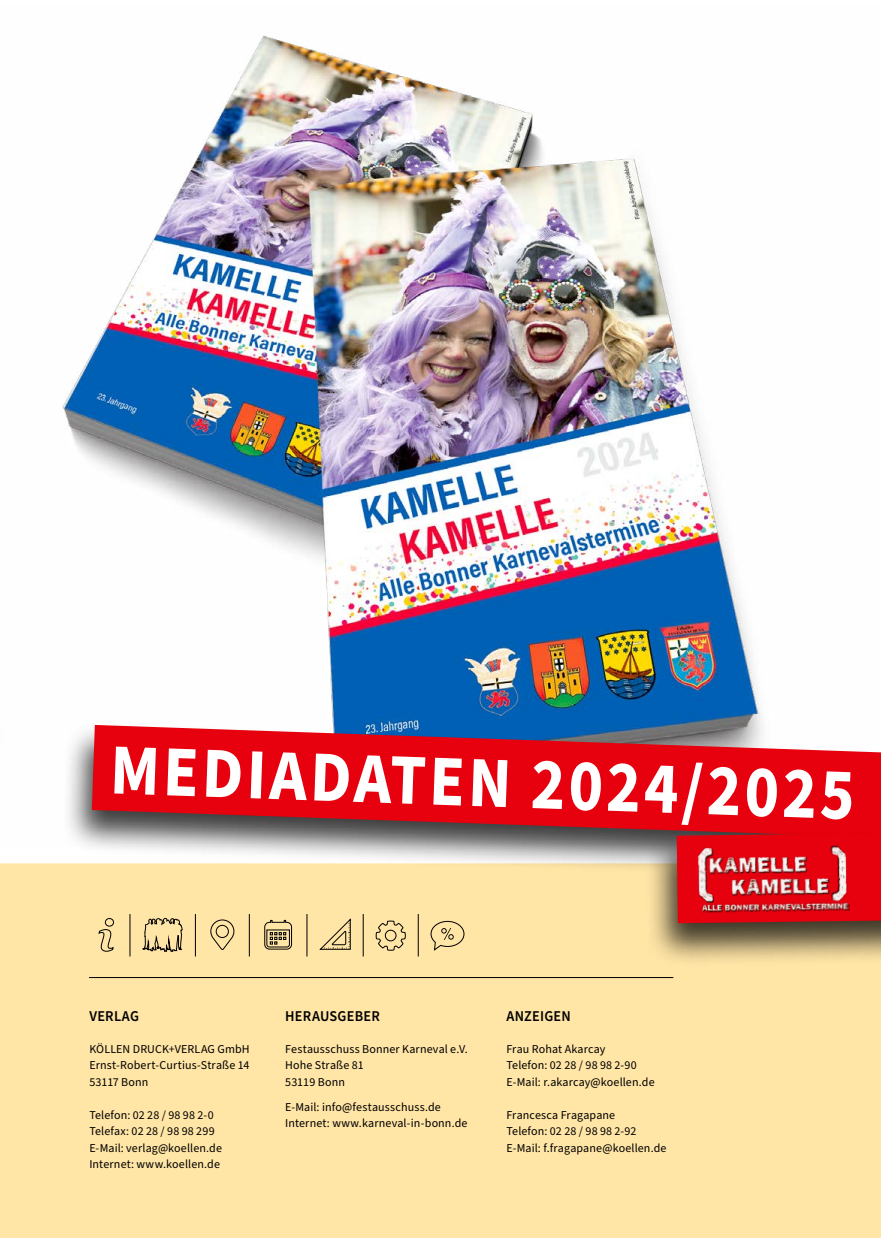
<style>
.page{position:relative;width:881px;height:1238px;background:#fff}
.page>*{position:absolute;margin:0;border:0;box-sizing:border-box;transform-origin:0 0}
.t1{font:700 72px "Source Sans Pro";color:#fff;scale:.9 1}
._10_pt_Headlines_Copytext{font:600 15px "Source Sans Pro";letter-spacing:.015em;color:#000;scale:.95 1}
._8_pt_Small_Text{font:12px/16.5px "Source Sans Pro";letter-spacing:.01em;color:#000}
</style>
<div class="page">
<img style="left:62px;top:35px;width:699px;height:687px">
<div style="left:0;top:860px;width:880px;height:377px;background:#ffe5a6"></div>
<hr style="left:195px;top:914px;width:1px;height:42px;background:#000">
<hr style="left:129px;top:914px;width:1px;height:42px;background:#000">
<hr style="left:249px;top:914px;width:1px;height:42px;background:#000">
<hr style="left:306px;top:914px;width:1px;height:42px;background:#000">
<hr style="left:362px;top:914px;width:1px;height:42px;background:#000">
<hr style="left:417px;top:914px;width:1px;height:42px;background:#000">
<hr style="left:89px;top:977px;width:583px;height:1px;background:#000">
<hr style="left:0;top:859px;width:880px;height:4px;background:#fff">
<svg style="left:375px;top:920px;width:30px;height:31px"></svg>
<svg style="left:142px;top:918px;width:41px;height:34px"></svg>
<svg style="left:98px;top:918px;width:16px;height:34px"></svg>
<svg style="left:210px;top:919px;width:24px;height:31px"></svg>
<svg style="left:264px;top:919px;width:28px;height:30px"></svg>
<svg style="left:319px;top:918px;width:32px;height:32px"></svg>
<svg style="left:430px;top:920px;width:34px;height:31px"></svg>
<div style="left:61px;top:722px;width:819px;height:161px;background:#000;opacity:.75"></div>
<svg style="left:92px;top:725px;width:788px;height:112px;fill:#e7000e"></svg>
<div style="left:645px;top:826px;width:235px;height:141px;background:#000;opacity:.75"></div>
<svg style="left:676px;top:833px;width:204px;height:90px"></svg>
<img style="left:697px;top:845px;width:152px;height:67px">
<p class="t1" style="left:112px;top:720px;width:828px;rotate:2deg">MEDIADATEN 2024/2025</p>
<p class="_10_pt_Headlines_Copytext" style="left:89px;top:1005px;width:54px">VERLAG</p>
<p class="_10_pt_Headlines_Copytext" style="left:285px;top:1005px;width:101px">HERAUSGEBER</p>
<p class="_10_pt_Headlines_Copytext" style="left:506px;top:1005px;width:69px">ANZEIGEN</p>
<p class="_8_pt_Small_Text" style="left:89px;top:1040px;width:162px">KÖLLEN DRUCK+VERLAG GmbH<br>Ernst-Robert-Curtius-Straße 14</p>
<p class="_8_pt_Small_Text" style="left:89px;top:1073px;width:61px">53117 Bonn</p>
<p class="_8_pt_Small_Text" style="left:89px;top:1106px;width:126px">Telefon: 02 28 / 98 98 2-0</p>
<p class="_8_pt_Small_Text" style="left:89px;top:1123px;width:127px">Telefax: 02 28 / 98 98 299</p>
<p class="_8_pt_Small_Text" style="left:89px;top:1139px;width:134px">E-Mail: verlag@koellen.de</p>
<p class="_8_pt_Small_Text" style="left:89px;top:1156px;width:132px">Internet: www.koellen.de</p>
<p class="_8_pt_Small_Text" style="left:285px;top:1040px;width:184px">Festausschuss Bonner Karneval e.V.<br>Hohe Straße 81<br>53119 Bonn</p>
<p class="_8_pt_Small_Text" style="left:285px;top:1098px;width:184px">E-Mail: info@festausschuss.de<br>Internet: www.karneval-in-bonn.de</p>
<p class="_8_pt_Small_Text" style="left:506px;top:1040px;width:100px">Frau Rohat Akarcay</p>
<p class="_8_pt_Small_Text" style="left:506px;top:1057px;width:132px">Telefon: 02 28 / 98 98 2-90</p>
<p class="_8_pt_Small_Text" style="left:506px;top:1073px;width:150px">E-Mail: r.akarcay@koellen.de</p>
<p class="_8_pt_Small_Text" style="left:506px;top:1106px;width:110px">Francesca Fragapane</p>
<p class="_8_pt_Small_Text" style="left:506px;top:1123px;width:131px">Telefon: 02 28 / 98 98 2-92</p>
<p class="_8_pt_Small_Text" style="left:506px;top:1139px;width:161px">E-Mail: f.fragapane@koellen.de</p>
</div>
